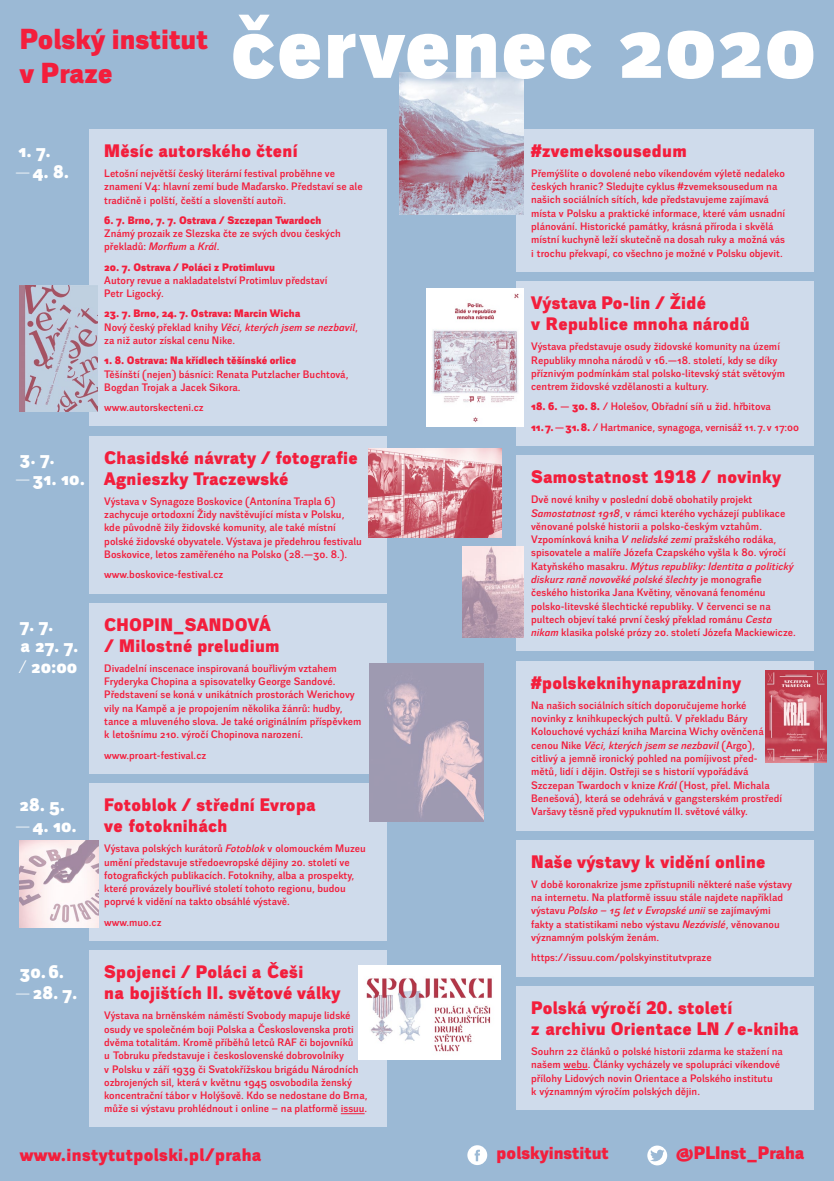
<style>
.page{position:relative;width:834px;height:1181px;background:#fff}
.page>*{position:absolute;margin:0;border:0;box-sizing:border-box;transform-origin:0 0}
.t1{font:900 87.5px "Walbaum Grotesk";color:#fff}
.t2{font:900 28px/33.6px "Walbaum Grotesk";color:#f31e3c}
.t3{font:900 17.5px/21px "Walbaum Grotesk";letter-spacing:.02em;color:#f31e3c}
.t4{font:900 17.5px/21px "Walbaum Grotesk";color:#fff}
.t5{font:900 17.5px "Walbaum Grotesk";color:#f31e3c}
.t6{font:700 10.5px/13.3px "Walbaum Grotesk";color:#f31e3c}
.t7{font:900 10.5px "Walbaum Grotesk";color:#f31e3c}
.s1{font-weight:400}
.s2{font-style:italic}
.s3{font-weight:900}
</style>
<div class="page">
<div style="left:0;top:0;width:833px;height:1181px;background:#9bb9d5"></div>
<div style="left:89px;top:129px;width:298px;height:297px;background:#cfdbeb"></div>
<div style="left:516px;top:661px;width:298px;height:169px;background:#cfdbeb"></div>
<div style="left:89px;top:950px;width:298px;height:177px;background:#cfdbeb"></div>
<svg style="left:341px;top:1113px;width:23px;height:1px"></svg>
<div style="left:516px;top:455px;width:298px;height:196px;background:#cfdbeb"></div>
<div style="left:516px;top:986px;width:298px;height:123px;background:#cfdbeb"></div>
<svg style="left:563px;top:1069px;width:24px;height:1px"></svg>
<div style="left:516px;top:129px;width:298px;height:142px;background:#cfdbeb"></div>
<div style="left:516px;top:840px;width:298px;height:136px;background:#cfdbeb"></div>
<div style="left:89px;top:436px;width:298px;height:157px;background:#cfdbeb"></div>
<div style="left:89px;top:783px;width:298px;height:157px;background:#cfdbeb"></div>
<div style="left:516px;top:281px;width:298px;height:164px;background:#cfdbeb"></div>
<div style="left:89px;top:603px;width:298px;height:170px;background:#cfdbeb"></div>
<svg style="left:647px;top:1145px;width:20px;height:20px"></svg>
<svg style="left:467px;top:1145px;width:20px;height:20px"></svg>
<img style="left:20px;top:286px;width:78px;height:125px">
<img style="left:368px;top:448px;width:134px;height:89px">
<img style="left:370px;top:664px;width:113px;height:157px">
<img style="left:20px;top:840px;width:78px;height:87px">
<img style="left:359px;top:965px;width:141px;height:94px">
<img style="left:426px;top:289px;width:97px;height:137px">
<img style="left:765px;top:670px;width:60px;height:92px">
<img style="left:399px;top:72px;width:124px;height:142px">
<img style="left:462px;top:546px;width:61px;height:92px">
<h2 class="t2" style="left:20px;top:24px;width:189px">Polský institut v Praze</h2>
<h1 class="t1" style="left:230px;top:-4px;width:587px">červenec 2020</h1>
<h3 class="t4" style="left:15px;top:140px;width:56px">1. 7. <span class="s1">—</span>4. 8.</h3>
<h3 class="t4" style="left:15px;top:447px;width:72px">3. 7. <span class="s1">—</span>31. 10.</h3>
<h3 class="t4" style="left:19px;top:614px;width:61px">7. 7.<br>a 27. 7. <span class="s1">/</span> 20:00</h3>
<h3 class="t3" style="left:104px;top:141px;width:195px">Měsíc autorského čtení</h3>
<p class="t6" style="left:104px;top:167px;width:260px">Letošní největší český literární festival proběhne ve znamení V4: hlavní zemí bude Maďarsko. Představí se ale tradičně i polští, čeští a slovenští autoři.</p>
<p class="t7" style="left:104px;top:214px;width:218px">6. 7. Brno, 7. 7. Ostrava / Szczepan Twardoch</p>
<p class="t6" style="left:104px;top:227px;width:238px">Známý prozaik ze Slezska čte ze svých dvou českých překladů: <span class="s2">Morfium</span> a <span class="s2">Král</span>.</p>
<p class="t7" style="left:104px;top:261px;width:172px">20. 7. Ostrava / Poláci z Protimluvu</p>
<p class="t6" style="left:104px;top:274px;width:225px">Autory revue a nakladatelství Protimluv představí<br>Petr Ligocký.</p>
<p class="t6" style="left:104px;top:308px;width:255px"><span class="s3">23. 7. Brno, 24. 7. Ostrava: Marcin Wicha<br></span>Nový český překlad knihy <span class="s2">Věci, kterých jsem se nezbavil</span>, za niž autor získal cenu Nike.</p>
<p class="t7" style="left:104px;top:354px;width:194px">1. 8. Ostrava: Na křídlech těšínské orlice</p>
<p class="t6" style="left:104px;top:368px;width:246px">Těšínští (nejen) básníci: Renata Putzlacher Buchtová,<br>Bogdan Trojak a Jacek Sikora.</p>
<p class="t6" style="left:104px;top:401px;width:101px">www.autorskecteni.cz</p>
<h3 class="t3" style="left:104px;top:447px;width:255px">Chasidské návraty / fotografie<br>Agnieszky Traczewské</h3>
<p class="t6" style="left:104px;top:495px;width:259px">Výstava v Synagoze Boskovice (Antonína Trapla 6) zachycuje ortodoxní Židy navštěvující místa v Polsku, kde původně žily židovské komunity, ale také místní polské židovské obyvatele. Výstava je předehrou festivalu Boskovice, letos zaměřeného na Polsko (28.—30. 8.).</p>
<p class="t6" style="left:104px;top:568px;width:121px">www.boskovice-festival.cz</p>
<h3 class="t3" style="left:104px;top:614px;width:177px">CHOPIN_SANDOVÁ / Milostné preludium</h3>
<p class="t6" style="left:104px;top:662px;width:258px">Divadelní inscenace inspirovaná bouřlivým vztahem Fryderyka Chopina a spisovatelky George Sandové.<br>Představení se koná v unikátních prostorách Werichovy vily na Kampě a je propojením několika žánrů: hudby, tance a mluveného slova. Je také originálním příspěvkem k letošnímu 210. výročí Chopinova narození.</p>
<p class="t6" style="left:104px;top:749px;width:103px">www.proart-festival.cz</p>
<h3 class="t4" style="left:15px;top:795px;width:64px">28. 5. <span class="s1">—</span>4. 10.</h3>
<h3 class="t3" style="left:104px;top:795px;width:213px">Fotoblok / střední Evropa ve fotoknihách</h3>
<p class="t6" style="left:104px;top:842px;width:263px">Výstava polských kurátorů <span class="s2">Fotoblok</span> v olomouckém Muzeu umění představuje středoevropské dějiny 20. století ve fotografických publikacích. Fotoknihy, alba a prospekty, které provázely bouřlivé století tohoto regionu, budou poprvé k vidění na takto obsáhlé výstavě.</p>
<p class="t6" style="left:104px;top:916px;width:59px">www.muo.cz</p>
<h3 class="t4" style="left:15px;top:962px;width:64px">30.6. <span class="s1">—</span>28. 7.</h3>
<h3 class="t3" style="left:104px;top:962px;width:237px">Spojenci / Poláci a Češi<br>na bojištích II. světové války</h3>
<p class="t6" style="left:104px;top:1009px;width:265px">Výstava na brněnském náměstí Svobody mapuje lidské osudy ve společném boji Polska a Československa proti dvěma totalitám. Kromě příběhů letců RAF či bojovníků<br>u Tobruku představuje i československé dobrovolníky<br>v Polsku v září 1939 či Svatokřížskou brigádu Národních ozbrojených sil, která v květnu 1945 osvobodila ženský koncentrační tábor v Holýšově. Kdo se nedostane do Brna, může si výstavu prohlédnout i online – na platformě issuu.</p>
<h3 class="t3" style="left:531px;top:140px;width:157px">#zvemeksousedum</h3>
<p class="t6" style="left:531px;top:167px;width:255px">Přemýšlíte o dovolené nebo víkendovém výletě nedaleko českých hranic? Sledujte cyklus #zvemeksousedum na našich sociálních sítích, kde představujeme zajímavá místa v Polsku a praktické informace, které vám usnadní plánování. Historické památky, krásná příroda i skvělá místní kuchyně leží skutečně na dosah ruky a možná vás i trochu překvapí, co všechno je možné v Polsku objevit.</p>
<h3 class="t3" style="left:531px;top:293px;width:220px">Výstava Po-lin / Židé<br>v Republice mnoha národů</h3>
<p class="t6" style="left:531px;top:340px;width:255px">Výstava představuje osudy židovské komunity na území Republiky mnoha národů v 16.—18. století, kdy se díky příznivým podmínkám stal polsko-litevský stát světovým centrem židovské vzdělanosti a kultury.</p>
<p class="t6" style="left:531px;top:397px;width:269px;line-height:20.2px"><span class="s3">18. 6.</span> — <span class="s3">30. 8.</span> / Holešov, Obřadní síň u žid. hřbitova<br><span class="s3">11.7.</span>—<span class="s3">31.8.</span> / Hartmanice, synagoga, vernisáž 11.7.v 17:00</p>
<h3 class="t3" style="left:531px;top:467px;width:251px">Samostatnost 1918 / novinky</h3>
<p class="t6" style="left:531px;top:493px;width:266px">Dvě nové knihy v poslední době obohatily projekt <span class="s2">Samostatnost 1918</span>, v rámci kterého vycházejí publikace věnované polské historii a polsko-českým vztahům.<br>Vzpomínková kniha <span class="s2">V nelidské zemi</span> pražského rodáka, spisovatele a malíře Józefa Czapského vyšla k 80. výročí Katyňského masakru. <span class="s2">Mýtus republiky: Identita a politický diskurz raně novověké polské šlechty</span> je monografie českého historika Jana Květiny, věnovaná fenoménu polsko-litevské šlechtické republiky. V červenci se na pultech objeví také první český překlad románu <span class="s2">Cesta nikam</span> klasika polské prózy 20. století Józefa Mackiewicze.</p>
<h3 class="t3" style="left:531px;top:672px;width:211px">#polskeknihynaprazdniny</h3>
<p class="t6" style="left:531px;top:699px;width:252px">Na našich sociálních sítích doporučujeme horké novinky z knihkupeckých pultů. V překladu Báry Kolouchové vychází kniha Marcina Wichy ověnčená cenou Nike <span class="s2">Věci, kterých jsem se nezbavil</span> (Argo), citlivý a jemně ironický pohled na pomíjivost před&shy;mětů, lidí i dějin. Ostřeji se s historií vypořádává Szczepan Twardoch v knize <span class="s2">Král</span> (Host, přel. Michala Benešová), která se odehrává v gangsterském prostředí Varšavy těsně před vypuknutím II. světové války.</p>
<h3 class="t3" style="left:531px;top:851px;width:236px">Naše výstavy k vidění online</h3>
<p class="t6" style="left:531px;top:878px;width:262px">V době koronakrize jsme zpřístupnili některé naše výstavy na internetu. Na platformě issuu stále najdete například výstavu <span class="s2">Polsko – 15 let v Evropské unii</span> se zajímavými fakty a statistikami nebo výstavu <span class="s2">Nezávislé</span>, věnovanou významným polským ženám.</p>
<p class="t6" style="left:531px;top:951px;width:182px">https://issuu.com/polskyinstitutvpraze</p>
<h3 class="t3" style="left:531px;top:997px;width:269px">Polská výročí 20. století<br>z archivu Orientace LN / e-kniha</h3>
<p class="t6" style="left:531px;top:1045px;width:253px">Souhrn 22 článků o polské historii zdarma ke stažení na našem webu. Články vycházely ve spolupráci víkendové přílohy Lidových novin Orientace a Polského institutu<br>k významným výročím polských dějin.</p>
<h3 class="t3" style="left:20px;top:1145px;width:243px">www.instytutpolski.pl/praha</h3>
<h3 class="t5" style="left:496px;top:1142px;width:114px">polskyinstitut</h3>
<h3 class="t5" style="left:675px;top:1142px;width:130px">@PLInst_Praha</h3>
</div>
